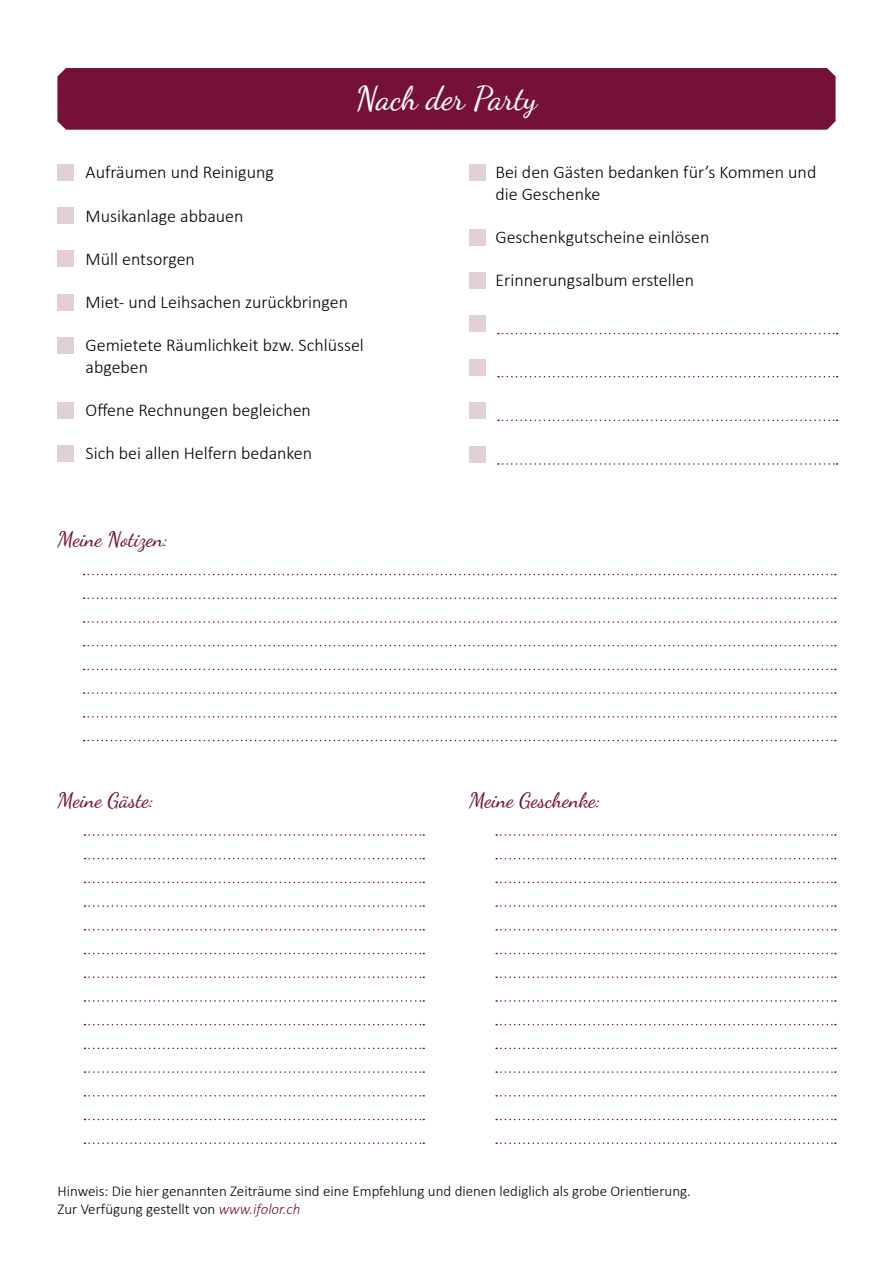
<style>
.page{position:relative;width:893px;height:1263px;background:#fff}
.page>*{position:absolute;margin:0;border:0;box-sizing:border-box;transform-origin:0 0}
.t1{font:500 33px "Dancing Script";color:#fff}
.t2{font:500 21px "Dancing Script";color:#751138}
.t3{font:300 18px/21.6px "Calibri";color:#000}
.t4{font:300 15px/18px "Calibri";color:#000}
.s1{font-style:italic;color:#751138}
</style>
<div class="page">
<div style="left:57px;top:68px;width:779px;height:62px;background:#751138"></div>
<div style="left:57px;top:164px;width:17px;height:17px;background:#e3cfd7"></div>
<div style="left:57px;top:208px;width:17px;height:16px;background:#e3cfd7"></div>
<div style="left:57px;top:251px;width:17px;height:16px;background:#e3cfd7"></div>
<div style="left:57px;top:294px;width:17px;height:16px;background:#e3cfd7"></div>
<div style="left:469px;top:164px;width:16px;height:17px;background:#e3cfd7"></div>
<div style="left:57px;top:337px;width:17px;height:16px;background:#e3cfd7"></div>
<div style="left:57px;top:402px;width:17px;height:16px;background:#e3cfd7"></div>
<div style="left:57px;top:445px;width:17px;height:16px;background:#e3cfd7"></div>
<div style="left:469px;top:229px;width:16px;height:16px;background:#e3cfd7"></div>
<div style="left:469px;top:272px;width:16px;height:17px;background:#e3cfd7"></div>
<div style="left:469px;top:316px;width:16px;height:16px;background:#e3cfd7"></div>
<div style="left:469px;top:359px;width:16px;height:16px;background:#e3cfd7"></div>
<div style="left:469px;top:403px;width:16px;height:16px;background:#e3cfd7"></div>
<div style="left:469px;top:446px;width:16px;height:17px;background:#e3cfd7"></div>
<svg style="left:498px;top:376px;width:340px;height:1px"></svg>
<svg style="left:498px;top:420px;width:340px;height:1px"></svg>
<svg style="left:498px;top:463px;width:340px;height:2px"></svg>
<svg style="left:498px;top:333px;width:340px;height:1px"></svg>
<svg style="left:84px;top:597px;width:752px;height:2px"></svg>
<svg style="left:85px;top:858px;width:339px;height:1px"></svg>
<svg style="left:496px;top:858px;width:340px;height:1px"></svg>
<svg style="left:84px;top:574px;width:752px;height:1px"></svg>
<svg style="left:85px;top:834px;width:339px;height:2px"></svg>
<svg style="left:496px;top:834px;width:340px;height:2px"></svg>
<svg style="left:84px;top:621px;width:752px;height:2px"></svg>
<svg style="left:85px;top:882px;width:339px;height:1px"></svg>
<svg style="left:496px;top:882px;width:340px;height:1px"></svg>
<svg style="left:84px;top:645px;width:752px;height:1px"></svg>
<svg style="left:85px;top:905px;width:339px;height:2px"></svg>
<svg style="left:496px;top:905px;width:340px;height:2px"></svg>
<svg style="left:84px;top:716px;width:752px;height:1px"></svg>
<svg style="left:85px;top:976px;width:339px;height:2px"></svg>
<svg style="left:85px;top:1071px;width:339px;height:2px"></svg>
<svg style="left:85px;top:1119px;width:339px;height:1px"></svg>
<svg style="left:496px;top:976px;width:340px;height:2px"></svg>
<svg style="left:496px;top:1071px;width:340px;height:2px"></svg>
<svg style="left:496px;top:1119px;width:340px;height:1px"></svg>
<svg style="left:84px;top:669px;width:752px;height:1px"></svg>
<svg style="left:85px;top:929px;width:339px;height:1px"></svg>
<svg style="left:85px;top:1024px;width:339px;height:1px"></svg>
<svg style="left:496px;top:929px;width:340px;height:1px"></svg>
<svg style="left:496px;top:1024px;width:340px;height:1px"></svg>
<svg style="left:84px;top:740px;width:752px;height:1px"></svg>
<svg style="left:85px;top:1000px;width:339px;height:2px"></svg>
<svg style="left:85px;top:1095px;width:339px;height:1px"></svg>
<svg style="left:85px;top:1142px;width:339px;height:2px"></svg>
<svg style="left:496px;top:1000px;width:340px;height:2px"></svg>
<svg style="left:496px;top:1095px;width:340px;height:1px"></svg>
<svg style="left:496px;top:1142px;width:340px;height:2px"></svg>
<svg style="left:84px;top:692px;width:752px;height:2px"></svg>
<svg style="left:85px;top:953px;width:339px;height:1px"></svg>
<svg style="left:85px;top:1047px;width:339px;height:2px"></svg>
<svg style="left:496px;top:953px;width:340px;height:1px"></svg>
<svg style="left:496px;top:1047px;width:340px;height:2px"></svg>
<h1 class="t1" style="left:356px;top:72px;width:183px">Nach der Party</h1>
<p class="t3" style="left:86px;top:161px;width:190px">Aufräumen und Reinigung</p>
<p class="t3" style="left:86px;top:205px;width:159px">Musikanlage abbauen</p>
<p class="t3" style="left:86px;top:248px;width:111px">Müll entsorgen</p>
<p class="t3" style="left:86px;top:291px;width:264px">Miet- und Leihsachen zurückbringen</p>
<p class="t3" style="left:86px;top:334px;width:280px">Gemietete Räumlichkeit bzw. Schlüssel abgeben</p>
<p class="t3" style="left:86px;top:399px;width:227px">Offene Rechnungen begleichen</p>
<p class="t3" style="left:86px;top:442px;width:228px">Sich bei allen Helfern bedanken</p>
<p class="t2" style="left:57px;top:523px;width:112px">Meine Notizen:</p>
<p class="t3" style="left:495px;top:161px;width:322px">Bei den Gästen bedanken für’s Kommen und die Geschenke</p>
<p class="t3" style="left:495px;top:226px;width:216px">Geschenkgutscheine einlösen</p>
<p class="t3" style="left:495px;top:269px;width:200px">Erinnerungsalbum erstellen</p>
<p class="t2" style="left:57px;top:783px;width:98px">Meine Gäste:</p>
<p class="t2" style="left:469px;top:783px;width:133px">Meine Geschenke:</p>
<p class="t4" style="left:57px;top:1182px;width:635px">Hinweis: Die hier genannten Zeiträume sind eine Empfehlung und dienen lediglich als grobe Orientierung.<br>Zur Verfügung gestellt von <span class="s1">www.ifolor.ch</span></p>
</div>
